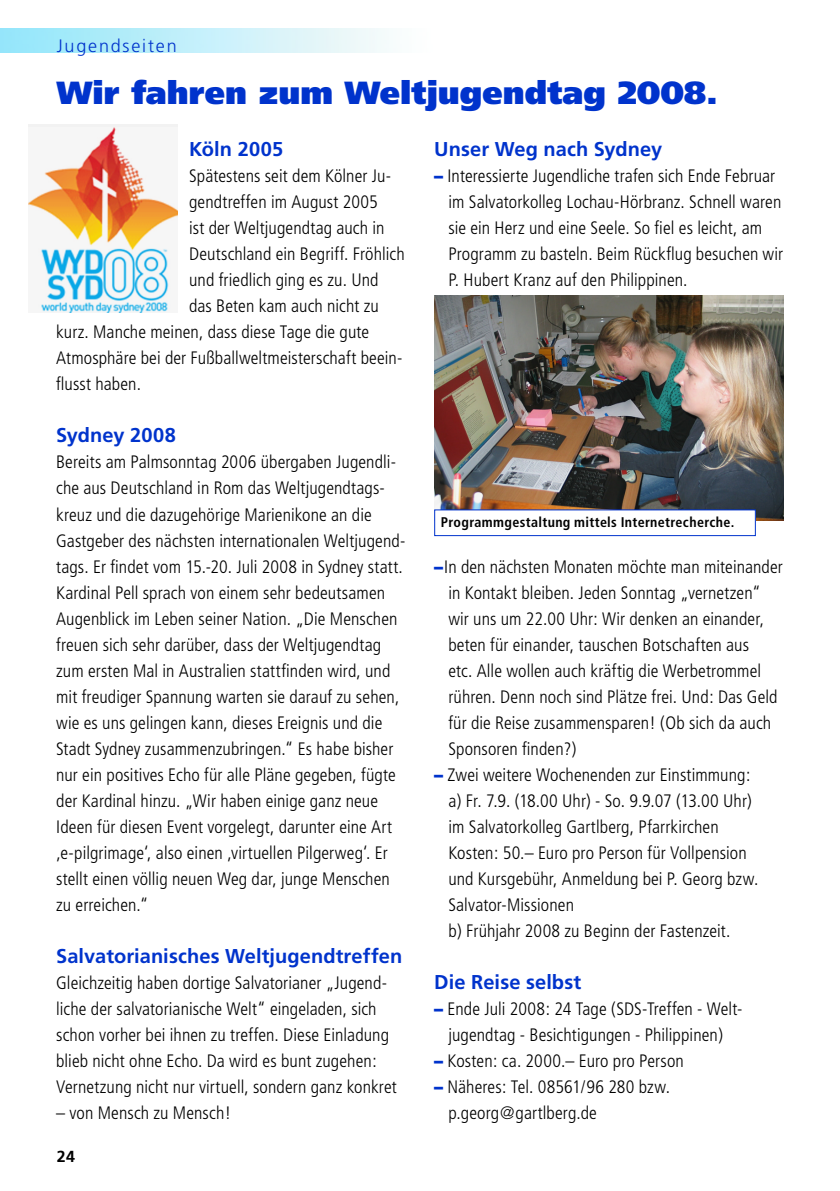
<style>
.page{position:relative;width:840px;height:1191px;background:#fff}
.page>*{position:absolute;margin:0;border:0;box-sizing:border-box;transform-origin:0 0}
.t1{font:900 32px "Frutiger";color:#03c}
.t2{font:700 20px "Frutiger";letter-spacing:.005em;color:#03c}
.t3{font:300 condensed 18px/26px "Frutiger";letter-spacing:.005em;color:#000}
.t4{font:300 18px "Frutiger";letter-spacing:.1em;color:#03c}
.t5{font:700 16px "Frutiger";color:#000}
.t6{font:700 condensed 14px "Frutiger";letter-spacing:.025em;color:#000}
.s1{font-weight:900;font-stretch:normal;color:#03c}
</style>
<div class="page">
<img style="left:28px;top:127px;width:150px;height:185px">
<img style="left:434px;top:296px;width:348px;height:224px">
<div style="left:434px;top:510px;width:321px;height:25px;background:#fff"></div>
<div style="left:434px;top:509px;width:321px;height:27px;border:1px solid #03c"></div>
<p class="t4" style="left:57px;top:36px;width:121px">Jugendseiten</p>
<p class="t1" style="left:57px;top:74px;width:662px">Wir fahren zum Weltjugendtag 2008.</p>
<p class="t2" style="left:189px;top:138px;width:96px">Köln 2005</p>
<p class="t3" style="left:189px;top:163px;width:203px">Spätestens seit dem Kölner Ju-</p>
<p class="t3" style="left:189px;top:189px;width:190px">gendtreffen im August 2005</p>
<p class="t3" style="left:189px;top:215px;width:197px">ist der Weltjugendtag auch in</p>
<p class="t3" style="left:189px;top:241px;width:217px">Deutschland ein Begriff. Fröhlich</p>
<p class="t3" style="left:189px;top:267px;width:191px">und friedlich ging es zu. Und</p>
<p class="t3" style="left:189px;top:293px;width:191px">das Beten kam auch nicht zu</p>
<p class="t3" style="left:56px;top:319px;width:314px">kurz. Manche meinen, dass diese Tage die gute</p>
<p class="t3" style="left:56px;top:345px;width:347px">Atmosphäre bei der Fußballweltmeisterschaft beein-</p>
<p class="t3" style="left:56px;top:371px;width:86px">flusst haben.</p>
<p class="t2" style="left:56px;top:424px;width:121px">Sydney 2008</p>
<p class="t3" style="left:56px;top:449px;width:350px">Bereits am Palmsonntag 2006 übergaben Jugendli&shy;che aus Deutschland in Rom das Weltjugendtags&shy;kreuz und die dazugehörige Marienikone an die Gastgeber des nächsten internationalen Weltjugend&shy;tags. Er findet vom 15.-20. Juli 2008 in Sydney statt.<br>Kardinal Pell sprach von einem sehr bedeutsamen Augenblick im Leben seiner Nation. „Die Menschen freuen sich sehr darüber, dass der Weltjugendtag zum ersten Mal in Australien stattfinden wird, und mit freudiger Spannung warten sie darauf zu sehen, wie es uns gelingen kann, dieses Ereignis und die Stadt Sydney zusammenzubringen.“ Es habe bisher nur ein positives Echo für alle Pläne gegeben, fügte der Kardinal hinzu. „Wir haben einige ganz neue Ideen für diesen Event vorgelegt, darunter eine Art ‚e-pilgrimage‘, also einen ‚virtuellen Pilgerweg‘. Er stellt einen völlig neuen Weg dar, junge Menschen zu erreichen.“</p>
<p class="t2" style="left:56px;top:944px;width:347px">Salvatorianisches Weltjugendtreffen</p>
<p class="t3" style="left:56px;top:969px;width:342px">Gleichzeitig haben dortige Salvatorianer „Jugend&shy;liche der salvatorianische Welt“ eingeladen, sich schon vorher bei ihnen zu treffen. Diese Einladung blieb nicht ohne Echo. Da wird es bunt zugehen:<br>Vernetzung nicht nur virtuell, sondern ganz konkret</p>
<p class="t3" style="left:56px;top:1099px;width:176px">– von Mensch zu Mensch!</p>
<p class="t5" style="left:57px;top:1147px;width:20px">24</p>
<p class="t2" style="left:434px;top:138px;width:229px">Unser Weg nach Sydney</p>
<p class="t3" style="left:448px;top:163px;width:336px;text-indent:-14px"><span class="s1">–</span> Interessierte Jugendliche trafen sich Ende Februar im Salvatorkolleg Lochau-Hörbranz. Schnell waren sie ein Herz und eine Seele. So fiel es leicht, am Programm zu basteln. Beim Rückflug besuchen wir P. Hubert Kranz auf den Philippinen.</p>
<p class="t6" style="left:440px;top:513px;width:295px">Programmgestaltung mittels Internetrecherche.</p>
<p class="t3" style="left:448px;top:554px;width:336px;text-indent:-14px"><span class="s1">–</span>In den nächsten Monaten möchte man miteinander in Kontakt bleiben. Jeden Sonntag „vernetzen“ wir uns um 22.00 Uhr: Wir denken an einander, beten für einander, tauschen Botschaften aus<br>etc. Alle wollen auch kräftig die Werbetrommel rühren. Denn noch sind Plätze frei. Und: Das Geld für die Reise zusammensparen! (Ob sich da auch Sponsoren finden?)</p>
<p class="t3" style="left:448px;top:762px;width:311px;text-indent:-14px"><span class="s1">–</span> Zwei weitere Wochenenden zur Einstimmung: a) Fr. 7.9. (18.00 Uhr) - So. 9.9.07 (13.00 Uhr) im Salvatorkolleg Gartlberg, Pfarrkirchen Kosten: 50.– Euro pro Person für Vollpension und Kursgebühr, Anmeldung bei P. Georg bzw.<br>Salvator-Missionen<br>b) Frühjahr 2008 zu Beginn der Fastenzeit.</p>
<p class="t2" style="left:434px;top:970px;width:148px">Die Reise selbst</p>
<p class="t3" style="left:434px;top:996px;width:310px;text-align:center"><span class="s1">–</span> Ende Juli 2008: 24 Tage (SDS-Treffen - Welt&shy;jugendtag - Besichtigungen - Philippinen)</p>
<p class="t3" style="left:434px;top:1048px;width:251px"><span class="s1">–</span> Kosten: ca. 2000.– Euro pro Person</p>
<p class="t3" style="left:448px;top:1074px;width:223px;text-indent:-14px"><span class="s1">–</span> Näheres: Tel. 08561/96 280 bzw. p.georg@gartlberg.de</p>
</div>
